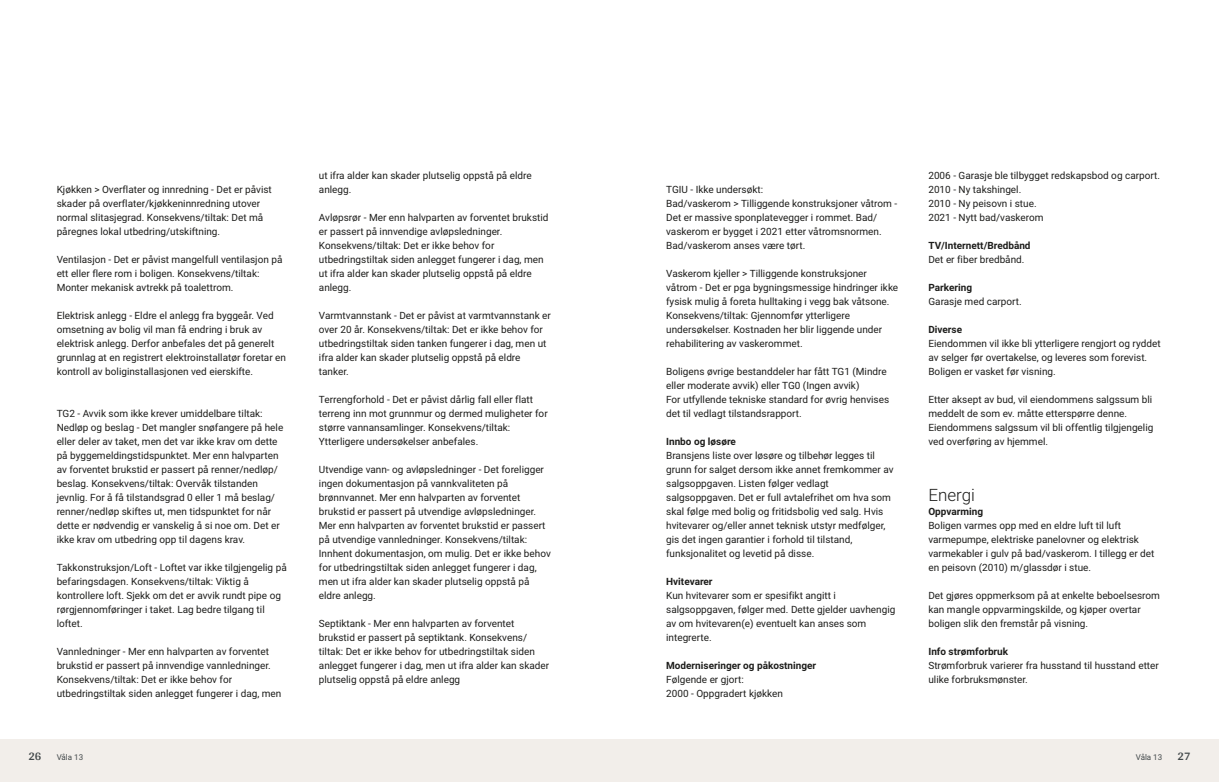
<style>
.page{position:relative;width:1219px;height:782px;background:#fff}
.page>*{position:absolute;margin:0;border:0;box-sizing:border-box;transform-origin:0 0}
.t1{font:300 17px "Roboto Vitec";color:#1d1d1b}
.t2{font:700 12px "Arya";color:#414749}
.t3{font:10px/14px "Roboto Vitec";color:#1d1d1b}
.t4{font:700 10px "Roboto Vitec";color:#1d1d1b}
.t5{font:8px "Roboto Vitec";color:#414749}
</style>
<div class="page">
<div style="left:0;top:739px;width:612px;height:42px;background:#f2eeea"></div>
<div style="left:607px;top:739px;width:612px;height:42px;background:#f2eeea"></div>
<p class="t3" style="left:57px;top:181px;width:217px">Kjøkken &gt; Overflater og innredning ‑ Det er påvist skader på overflater/kjøkkeninnredning utover normal slitasjegrad. Konsekvens/tiltak: Det må påregnes lokal utbedring/utskiftning.</p>
<p class="t3" style="left:57px;top:251px;width:227px">Ventilasjon ‑ Det er påvist mangelfull ventilasjon på ett eller flere rom i boligen. Konsekvens/tiltak:<br>Monter mekanisk avtrekk på toalettrom.</p>
<p class="t3" style="left:57px;top:307px;width:231px">Elektrisk anlegg ‑ Eldre el anlegg fra byggeår. Ved omsetning av bolig vil man få endring i bruk av elektrisk anlegg. Derfor anbefales det på generelt grunnlag at en registrert elektroinstallatør foretar en kontroll av boliginstallasjonen ved eierskifte.</p>
<p class="t3" style="left:57px;top:405px;width:228px">TG2 ‑ Avvik som ikke krever umiddelbare tiltak:<br>Nedløp og beslag ‑ Det mangler snøfangere på hele eller deler av taket, men det var ikke krav om dette på byggemeldingstidspunktet. Mer enn halvparten av forventet brukstid er passert på renner/nedløp/ beslag. Konsekvens/tiltak: Overvåk tilstanden jevnlig. For å få tilstandsgrad 0 eller 1 må beslag/ renner/nedløp skiftes ut, men tidspunktet for når dette er nødvendig er vanskelig å si noe om. Det er ikke krav om utbedring opp til dagens krav.</p>
<p class="t3" style="left:57px;top:559px;width:232px">Takkonstruksjon/Loft ‑ Loftet var ikke tilgjengelig på befaringsdagen. Konsekvens/tiltak: Viktig å kontrollere loft. Sjekk om det er avvik rundt pipe og rørgjennomføringer i taket. Lag bedre tilgang til loftet.</p>
<p class="t3" style="left:57px;top:643px;width:226px">Vannledninger ‑ Mer enn halvparten av forventet brukstid er passert på innvendige vannledninger.<br>Konsekvens/tiltak: Det er ikke behov for utbedringstiltak siden anlegget fungerer i dag, men</p>
<p class="t2" style="left:28px;top:749px;width:15px">26</p>
<p class="t5" style="left:57px;top:751px;width:28px">Våla 13</p>
<p class="t3" style="left:319px;top:167px;width:214px">ut ifra alder kan skader plutselig oppstå på eldre anlegg.</p>
<p class="t3" style="left:319px;top:209px;width:231px">Avløpsrør ‑ Mer enn halvparten av forventet brukstid er passert på innvendige avløpsledninger.<br>Konsekvens/tiltak: Det er ikke behov for utbedringstiltak siden anlegget fungerer i dag, men ut ifra alder kan skader plutselig oppstå på eldre anlegg.</p>
<p class="t3" style="left:319px;top:307px;width:233px">Varmtvannstank ‑ Det er påvist at varmtvannstank er over 20 år. Konsekvens/tiltak: Det er ikke behov for utbedringstiltak siden tanken fungerer i dag, men ut ifra alder kan skader plutselig oppstå på eldre tanker.</p>
<p class="t3" style="left:319px;top:391px;width:230px">Terrengforhold ‑ Det er påvist dårlig fall eller flatt terreng inn mot grunnmur og dermed muligheter for større vannansamlinger. Konsekvens/tiltak:<br>Ytterligere undersøkelser anbefales.</p>
<p class="t3" style="left:319px;top:461px;width:233px">Utvendige vann‑ og avløpsledninger ‑ Det foreligger ingen dokumentasjon på vannkvaliteten på brønnvannet. Mer enn halvparten av forventet brukstid er passert på utvendige avløpsledninger.<br>Mer enn halvparten av forventet brukstid er passert på utvendige vannledninger. Konsekvens/tiltak:<br>Innhent dokumentasjon, om mulig. Det er ikke behov for utbedringstiltak siden anlegget fungerer i dag, men ut ifra alder kan skader plutselig oppstå på eldre anlegg.</p>
<p class="t3" style="left:319px;top:615px;width:232px">Septiktank ‑ Mer enn halvparten av forventet brukstid er passert på septiktank. Konsekvens/ tiltak: Det er ikke behov for utbedringstiltak siden anlegget fungerer i dag, men ut ifra alder kan skader plutselig oppstå på eldre anlegg</p>
<p class="t3" style="left:666px;top:181px;width:232px">TGIU ‑ Ikke undersøkt:<br>Bad/vaskerom &gt; Tilliggende konstruksjoner våtrom ‑ Det er massive sponplatevegger i rommet. Bad/ vaskerom er bygget i 2021 etter våtromsnormen.<br>Bad/vaskerom anses være tørt.</p>
<p class="t3" style="left:666px;top:265px;width:234px">Vaskerom kjeller &gt; Tilliggende konstruksjoner våtrom ‑ Det er pga bygningsmessige hindringer ikke fysisk mulig å foreta hulltaking i vegg bak våtsone.<br>Konsekvens/tiltak: Gjennomfør ytterligere undersøkelser. Kostnaden her blir liggende under rehabilitering av vaskerommet.</p>
<p class="t3" style="left:666px;top:363px;width:225px">Boligens øvrige bestanddeler har fått TG1 (Mindre eller moderate avvik) eller TG0 (Ingen avvik)<br>For utfyllende tekniske standard for øvrig henvises det til vedlagt tilstandsrapport.</p>
<p class="t4" style="left:666px;top:434px;width:71px">Innbo og løsøre</p>
<p class="t3" style="left:666px;top:447px;width:229px">Bransjens liste over løsøre og tilbehør legges til grunn for salget dersom ikke annet fremkommer av salgsoppgaven. Listen følger vedlagt salgsoppgaven. Det er full avtalefrihet om hva som skal følge med bolig og fritidsbolig ved salg. Hvis hvitevarer og/eller annet teknisk utstyr medfølger, gis det ingen garantier i forhold til tilstand, funksjonalitet og levetid på disse.</p>
<p class="t4" style="left:666px;top:574px;width:48px">Hvitevarer</p>
<p class="t3" style="left:666px;top:587px;width:231px">Kun hvitevarer som er spesifikt angitt i salgsoppgaven, følger med. Dette gjelder uavhengig av om hvitevaren(e) eventuelt kan anses som integrerte.</p>
<p class="t4" style="left:666px;top:658px;width:152px">Moderniseringer og påkostninger</p>
<p class="t3" style="left:666px;top:671px;width:118px">Følgende er gjort:<br>2000 ‑ Oppgradert kjøkken</p>
<p class="t3" style="left:928px;top:167px;width:233px">2006 ‑ Garasje ble tilbygget redskapsbod og carport.<br>2010 ‑ Ny takshingel.<br>2010 ‑ Ny peisovn i stue.<br>2021 ‑ Nytt bad/vaskerom</p>
<p class="t4" style="left:928px;top:238px;width:104px">TV/Internett/Bredbånd</p>
<p class="t3" style="left:928px;top:251px;width:98px">Det er fiber bredbånd.</p>
<p class="t4" style="left:928px;top:280px;width:45px">Parkering</p>
<p class="t3" style="left:928px;top:293px;width:95px">Garasje med carport.</p>
<p class="t4" style="left:928px;top:322px;width:35px">Diverse</p>
<p class="t3" style="left:928px;top:335px;width:234px">Eiendommen vil ikke bli ytterligere rengjort og ryddet av selger før overtakelse, og leveres som forevist.<br>Boligen er vasket før visning.</p>
<p class="t3" style="left:928px;top:391px;width:226px">Etter aksept av bud, vil eiendommens salgssum bli meddelt de som ev. måtte etterspørre denne.<br>Eiendommens salgssum vil bli offentlig tilgjengelig ved overføring av hjemmel.</p>
<h1 class="t1" style="left:928px;top:482px;width:48px">Energi</h1>
<p class="t4" style="left:928px;top:504px;width:56px">Oppvarming</p>
<p class="t3" style="left:928px;top:517px;width:228px">Boligen varmes opp med en eldre luft til luft varmepumpe, elektriske panelovner og elektrisk varmekabler i gulv på bad/vaskerom. I tillegg er det en peisovn (2010) m/glassdør i stue.</p>
<p class="t3" style="left:928px;top:587px;width:233px">Det gjøres oppmerksom på at enkelte beboelsesrom kan mangle oppvarmingskilde, og kjøper overtar boligen slik den fremstår på visning.</p>
<p class="t4" style="left:928px;top:644px;width:81px">Info strømforbruk</p>
<p class="t3" style="left:928px;top:657px;width:232px">Strømforbruk varierer fra husstand til husstand etter ulike forbruksmønster.</p>
<p class="t5" style="left:1136px;top:751px;width:28px">Våla 13</p>
<p class="t2" style="left:1177px;top:749px;width:15px">27</p>
</div>
